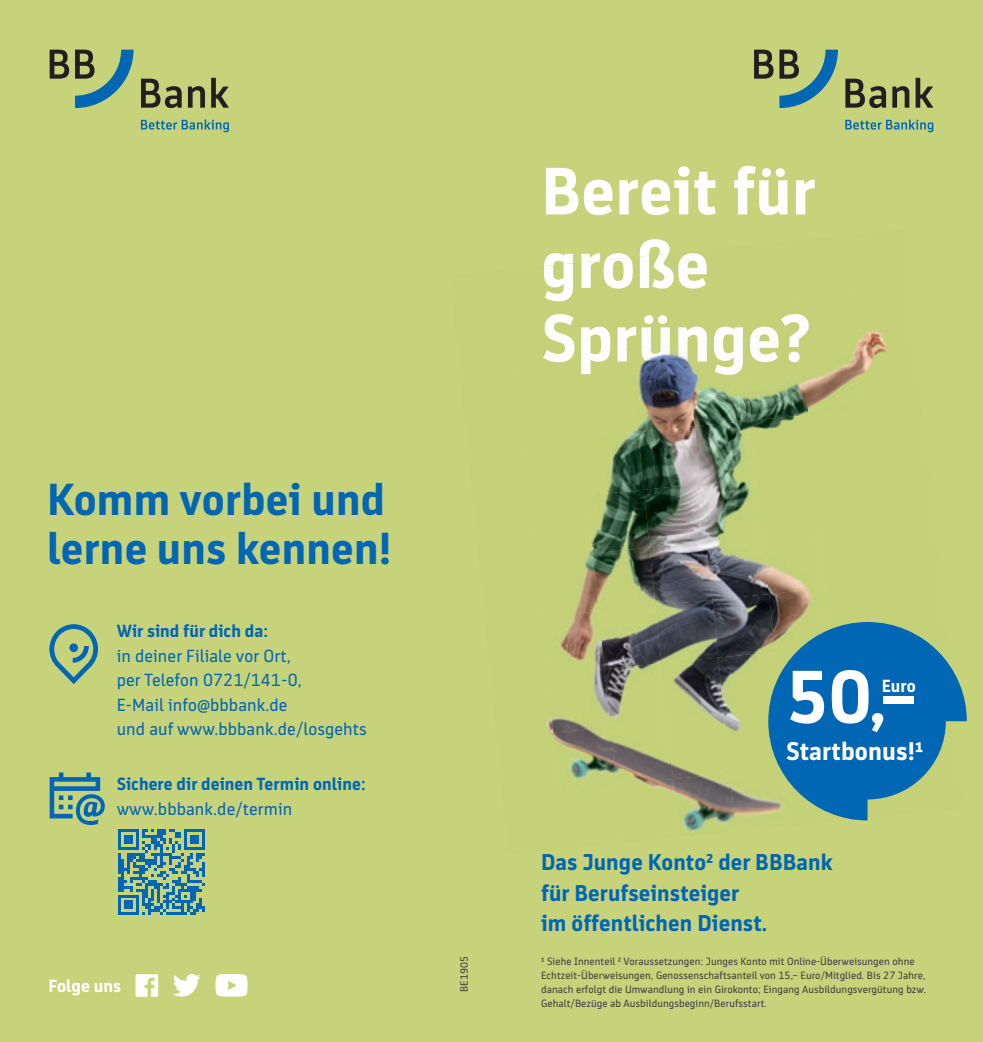
<style>
.page{position:relative;width:983px;height:1042px;background:#fff}
.page>*{position:absolute;margin:0;border:0;box-sizing:border-box;transform-origin:0 0}
.t1{font:700 74.38px "BB Bank Type";color:#fff}
.t2{font:700 66.5px/73.5px "BB Bank Type";letter-spacing:.005em;color:#fff}
.t3{font:700 44.62px/49px "BB Bank Type";letter-spacing:.005em;color:#0166b3}
.t4{font:700 25.38px "BB Bank Type";letter-spacing:.005em;color:#fff}
.t5{font:700 22.75px/30.6px "BB Bank Type";letter-spacing:.005em;color:#0166b3}
.t6{font:17.5px/24.5px "BB Bank Type";letter-spacing:.005em;color:#0166b3}
.t7{font:700 17.5px "BB Bank Type";letter-spacing:.005em;color:#0166b3}
.t8{font:700 17.5px "BB Bank Type";letter-spacing:.005em;color:#fff}
.t9{font:10.5px/14px "BB Bank Type";letter-spacing:.005em;color:#3e3e3f}
</style>
<div class="page">
<div style="left:0;top:0;width:982px;height:1042px;background:#c6d37b"></div>
<img style="left:854px;top:331px;width:38px;height:20px">
<img style="left:633px;top:375px;width:56px;height:57px">
<img style="left:689px;top:375px;width:57px;height:51px">
<img style="left:746px;top:379px;width:58px;height:41px">
<img style="left:804px;top:351px;width:55px;height:63px">
<img style="left:859px;top:345px;width:33px;height:31px">
<img style="left:608px;top:432px;width:29px;height:58px">
<img style="left:637px;top:426px;width:57px;height:64px">
<img style="left:694px;top:420px;width:57px;height:64px">
<img style="left:751px;top:415px;width:53px;height:15px">
<img style="left:808px;top:409px;width:51px;height:5px">
<img style="left:589px;top:490px;width:54px;height:63px">
<img style="left:643px;top:484px;width:57px;height:63px">
<img style="left:700px;top:478px;width:51px;height:64px">
<img style="left:575px;top:553px;width:17px;height:58px">
<img style="left:592px;top:547px;width:57px;height:64px">
<img style="left:649px;top:542px;width:57px;height:58px">
<img style="left:706px;top:536px;width:57px;height:64px">
<img style="left:763px;top:563px;width:44px;height:31px">
<img style="left:560px;top:611px;width:38px;height:58px">
<img style="left:598px;top:605px;width:57px;height:64px">
<img style="left:655px;top:600px;width:57px;height:63px">
<img style="left:712px;top:594px;width:56px;height:63px">
<img style="left:768px;top:588px;width:44px;height:34px">
<img style="left:547px;top:669px;width:57px;height:63px">
<img style="left:604px;top:663px;width:53px;height:56px">
<img style="left:661px;top:657px;width:57px;height:58px">
<img style="left:718px;top:652px;width:50px;height:63px">
<img style="left:553px;top:727px;width:57px;height:53px">
<img style="left:610px;top:740px;width:57px;height:39px">
<img style="left:667px;top:715px;width:56px;height:64px">
<img style="left:723px;top:709px;width:45px;height:23px">
<img style="left:637px;top:779px;width:35px;height:13px">
<img style="left:672px;top:773px;width:57px;height:60px">
<img style="left:729px;top:785px;width:39px;height:37px">
<img style="left:658px;top:253px;width:49px;height:36px">
<img style="left:544px;top:255px;width:114px;height:46px">
<img style="left:544px;top:314px;width:100px;height:33px">
<img style="left:644px;top:315px;width:108px;height:32px">
<img style="left:752px;top:314px;width:56px;height:61px">
<img style="left:543px;top:347px;width:106px;height:28px">
<img style="left:649px;top:336px;width:112px;height:39px">
<svg style="left:768px;top:622px;width:198px;height:198px"></svg>
<svg style="left:118px;top:829px;width:86px;height:86px"></svg>
<svg style="left:49px;top:624px;width:49px;height:60px"></svg>
<svg style="left:50px;top:772px;width:55px;height:53px"></svg>
<svg style="left:135px;top:974px;width:23px;height:23px"></svg>
<svg style="left:173px;top:974px;width:27px;height:22px"></svg>
<svg style="left:215px;top:974px;width:32px;height:22px"></svg>
<svg style="left:754px;top:50px;width:179px;height:58px"></svg>
<svg style="left:845px;top:120px;width:88px;height:12px"></svg>
<svg style="left:50px;top:50px;width:179px;height:58px"></svg>
<svg style="left:141px;top:120px;width:88px;height:12px"></svg>
<h3 class="t3" style="left:47px;top:474px;width:346px">Komm vorbei und lerne uns kennen!</h3>
<h3 class="t7" style="left:117px;top:621px;width:153px">Wir sind für dich da:</h3>
<h3 class="t6" style="left:117px;top:643px;width:252px">in deiner Filiale vor Ort,<br>per Telefon 0721/141-0,<br>E-Mail info@bbbank.de<br>und auf www.bbbank.de/losgehts</h3>
<h3 class="t7" style="left:117px;top:774px;width:250px">Sichere dir deinen Termin online:</h3>
<h3 class="t6" style="left:117px;top:796px;width:177px">www.bbbank.de/termin</h3>
<h3 class="t8" style="left:48px;top:976px;width:74px">Folge uns</h3>
<p class="t9" style="left:457px;top:992px;width:37px;rotate:-90deg">BE1905</p>
<h2 class="t2" style="left:541px;top:154px;width:276px">Bereit für große</h2>
<h1 class="t1" style="left:786px;top:655px;width:133px">50,–</h1>
<h3 class="t4" style="left:786px;top:736px;width:138px">Startbonus!¹</h3>
<h3 class="t8" style="left:881px;top:676px;width:35px">Euro</h3>
<h3 class="t5" style="left:541px;top:846px;width:293px">Das Junge Konto² der BBBank für Berufseinsteiger<br>im öffentlichen Dienst.</h3>
<p class="t9" style="left:541px;top:954px;width:386px">¹ Siehe Innenteil ² Voraussetzungen: Junges Konto mit Online-Überweisungen ohne Echtzeit-Überweisungen, Genossenschaftsanteil von 15,– Euro/Mitglied. Bis 27 Jahre, danach erfolgt die Umwandlung in ein Girokonto; Eingang Ausbildungsvergütung bzw.<br>Gehalt/Bezüge ab Ausbildungsbeginn/Berufsstart.</p>
</div>
